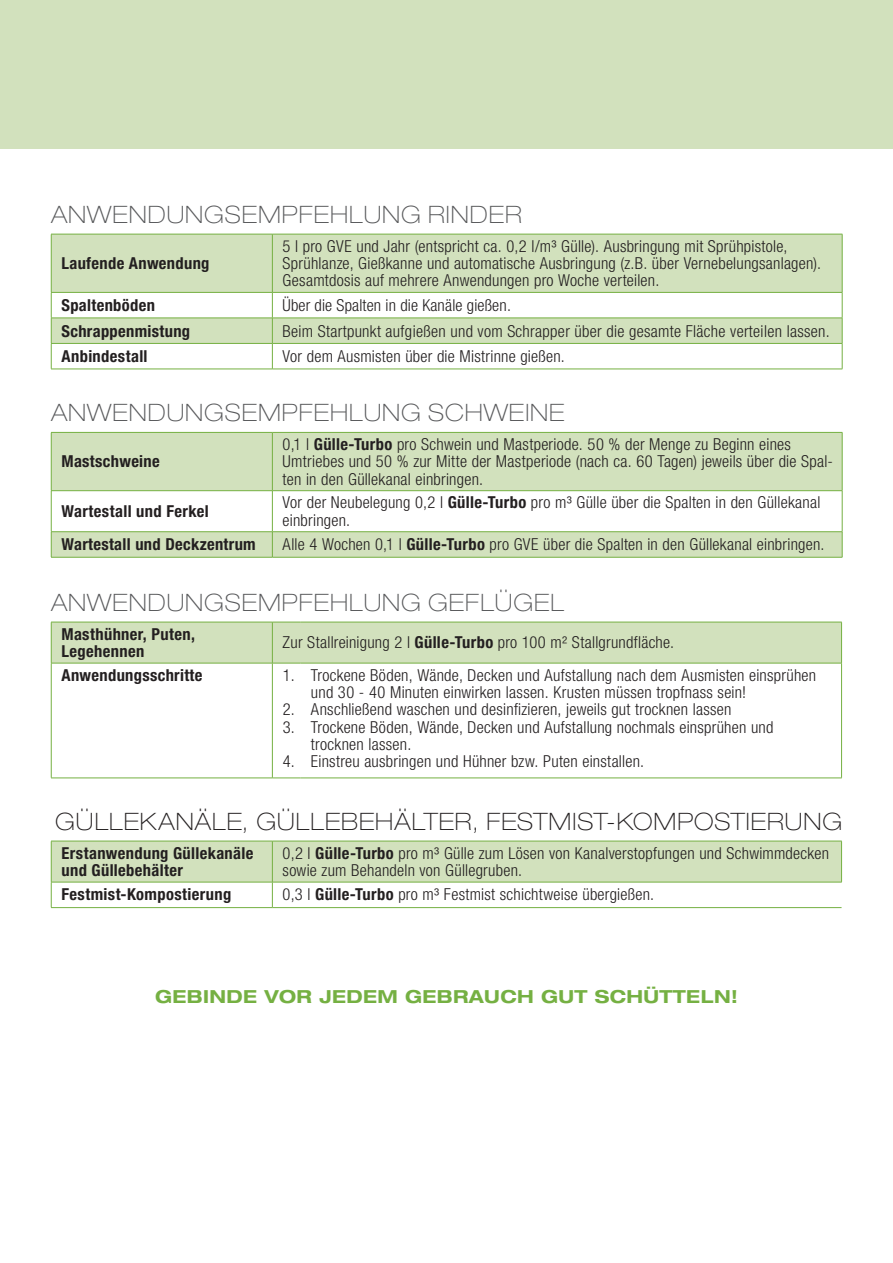
<style>
.page{position:relative;width:893px;height:1263px;background:#fff}
.page>*{position:absolute;margin:0;border:0;box-sizing:border-box;transform-origin:0 0}
.t1{font:100 expanded 24px "Helvetica Neue LT Pro";letter-spacing:.04em;color:#57585a}
.t2{font:100 expanded 24px "Helvetica Neue LT Pro";letter-spacing:.04em;color:#231f20}
.t3{font:700 expanded 18px "Helvetica Neue LT Pro";letter-spacing:.02em;color:#75b042}
.t4{font:300 condensed 16.5px/17.2px "Helvetica Neue LT Pro";letter-spacing:.015em;color:#231f20}
.t5{font:700 condensed 16.5px/17.2px "Helvetica Neue LT Pro";letter-spacing:.02em;color:#231f20}
.s1{font-weight:700}
</style>
<div class="page">
<div style="left:0;top:0;width:893px;height:149px;background:#d2e1bd"></div>
<svg style="left:52px;top:235px;width:790px;height:108px;fill:#d2e1bd"></svg>
<hr style="left:51px;top:234px;width:221px;height:1px;background:#75b042">
<hr style="left:51px;top:234px;width:1px;height:58px;background:#75b042">
<hr style="left:272px;top:234px;width:570px;height:1px;background:#75b042">
<hr style="left:272px;top:234px;width:1px;height:58px;background:#75b042">
<hr style="left:842px;top:234px;width:1px;height:58px;background:#75b042">
<hr style="left:51px;top:292px;width:221px;height:1px;background:#75b042">
<hr style="left:272px;top:292px;width:570px;height:1px;background:#75b042">
<hr style="left:51px;top:318px;width:221px;height:1px;background:#75b042">
<hr style="left:272px;top:318px;width:570px;height:1px;background:#75b042">
<hr style="left:51px;top:343px;width:221px;height:1px;background:#75b042">
<svg style="left:51px;top:293px;width:1px;height:76px"></svg>
<hr style="left:272px;top:343px;width:570px;height:1px;background:#75b042">
<svg style="left:272px;top:293px;width:1px;height:76px"></svg>
<svg style="left:842px;top:293px;width:1px;height:76px"></svg>
<hr style="left:51px;top:369px;width:221px;height:1px;background:#75b042">
<hr style="left:272px;top:369px;width:570px;height:1px;background:#75b042">
<hr style="left:841px;top:622px;width:1px;height:41px;background:#75b042">
<hr style="left:51px;top:663px;width:1px;height:115px;background:#75b042">
<div style="left:51px;top:622px;width:790px;height:42px;background:#d2e1bd"></div>
<hr style="left:272px;top:663px;width:1px;height:115px;background:#75b042">
<hr style="left:301px;top:663px;width:541px;height:1px;background:#75b042">
<hr style="left:841px;top:663px;width:1px;height:115px;background:#75b042">
<hr style="left:51px;top:778px;width:221px;height:1px;background:#75b042">
<svg style="left:272px;top:778px;width:29px;height:1px"></svg>
<hr style="left:301px;top:778px;width:541px;height:1px;background:#75b042">
<hr style="left:841px;top:841px;width:1px;height:41px;background:#75b042">
<hr style="left:272px;top:882px;width:570px;height:1px;background:#75b042">
<svg style="left:51px;top:841px;width:790px;height:66px"></svg>
<hr style="left:51px;top:907px;width:221px;height:1px;background:#75b042">
<hr style="left:272px;top:907px;width:569px;height:1px;background:#75b042">
<svg style="left:52px;top:433px;width:790px;height:124px;fill:#d2e1bd"></svg>
<hr style="left:51px;top:432px;width:221px;height:1px;background:#75b042">
<hr style="left:51px;top:433px;width:1px;height:57px;background:#75b042">
<hr style="left:272px;top:432px;width:570px;height:1px;background:#75b042">
<hr style="left:272px;top:433px;width:1px;height:57px;background:#75b042">
<hr style="left:842px;top:433px;width:1px;height:57px;background:#75b042">
<hr style="left:51px;top:490px;width:221px;height:1px;background:#75b042">
<hr style="left:51px;top:491px;width:1px;height:40px;background:#75b042">
<hr style="left:272px;top:490px;width:570px;height:1px;background:#75b042">
<hr style="left:272px;top:491px;width:1px;height:40px;background:#75b042">
<hr style="left:842px;top:491px;width:1px;height:40px;background:#75b042">
<hr style="left:51px;top:531px;width:221px;height:1px;background:#75b042">
<svg style="left:51px;top:532px;width:1px;height:25px"></svg>
<hr style="left:272px;top:531px;width:570px;height:1px;background:#75b042">
<svg style="left:272px;top:532px;width:1px;height:25px"></svg>
<svg style="left:842px;top:532px;width:1px;height:25px"></svg>
<hr style="left:51px;top:557px;width:221px;height:1px;background:#75b042">
<hr style="left:272px;top:557px;width:570px;height:1px;background:#75b042">
<p class="t1" style="left:51px;top:200px;width:472px">ANWENDUNGSEMPFEHLUNG RINDER</p>
<p class="t5" style="left:62px;top:254px;width:149px">Laufende Anwendung</p>
<p class="t4" style="left:283px;top:237px;width:540px">5 l pro GVE und Jahr (entspricht ca. 0,2 l/m³ Gülle). Ausbringung mit Sprühpistole,<br>Sprühlanze, Gießkanne und automatische Ausbringung (z.B. über Vernebelungsanlagen).<br>Gesamtdosis auf mehrere Anwendungen pro Woche verteilen.</p>
<p class="t5" style="left:62px;top:296px;width:95px">Spaltenböden</p>
<p class="t4" style="left:283px;top:296px;width:230px">Über die Spalten in die Kanäle gießen.</p>
<p class="t5" style="left:62px;top:322px;width:130px">Schrappenmistung</p>
<p class="t4" style="left:283px;top:322px;width:549px">Beim Startpunkt aufgießen und vom Schrapper über die gesamte Fläche verteilen lassen.</p>
<p class="t5" style="left:62px;top:347px;width:88px">Anbindestall</p>
<p class="t4" style="left:283px;top:347px;width:284px">Vor dem Ausmisten über die Mistrinne gießen.</p>
<p class="t1" style="left:51px;top:398px;width:515px">ANWENDUNGSEMPFEHLUNG SCHWEINE</p>
<p class="t5" style="left:62px;top:453px;width:100px">Mastschweine</p>
<p class="t4" style="left:283px;top:436px;width:510px">0,1 l <span class="s1">Gülle-Turbo</span> pro Schwein und Mastperiode. 50 % der Menge zu Beginn eines</p>
<p class="t4" style="left:283px;top:453px;width:552px">Umtriebes und 50 % zur Mitte der Mastperiode (nach ca. 60 Tagen) jeweils über die Spal&shy;ten in den Güllekanal einbringen.</p>
<p class="t5" style="left:62px;top:502px;width:149px">Wartestall und Ferkel</p>
<p class="t4" style="left:283px;top:494px;width:539px">Vor der Neubelegung 0,2 l <span class="s1">Gülle-Turbo</span> pro m³ Gülle über die Spalten in den Güllekanal einbringen.</p>
<p class="t5" style="left:62px;top:536px;width:196px">Wartestall und Deckzentrum</p>
<p class="t4" style="left:283px;top:536px;width:543px">Alle 4 Wochen 0,1 l <span class="s1">Gülle-Turbo</span> pro GVE über die Spalten in den Güllekanal einbringen.</p>
<p class="t1" style="left:51px;top:588px;width:515px">ANWENDUNGSEMPFEHLUNG GEFLÜGEL</p>
<p class="t5" style="left:62px;top:625px;width:135px">Masthühner, Puten,</p>
<p class="t5" style="left:62px;top:642px;width:84px">Legehennen</p>
<p class="t4" style="left:283px;top:634px;width:393px">Zur Stallreinigung 2 l <span class="s1">Gülle-Turbo</span> pro 100 m² Stallgrundfläche.</p>
<p class="t5" style="left:62px;top:666px;width:142px">Anwendungsschritte</p>
<p class="t4" style="left:283px;top:666px;width:13px">1.</p>
<p class="t4" style="left:283px;top:701px;width:13px">2.</p>
<p class="t4" style="left:283px;top:718px;width:13px">3.</p>
<p class="t4" style="left:283px;top:752px;width:13px">4.</p>
<p class="t4" style="left:311px;top:666px;width:507px">Trockene Böden, Wände, Decken und Aufstallung nach dem Ausmisten einsprühen und 30 - 40 Minuten einwirken lassen. Krusten müssen tropfnass sein!</p>
<p class="t4" style="left:311px;top:701px;width:422px">Anschließend waschen und desinfizieren, jeweils gut trocknen lassen</p>
<p class="t4" style="left:311px;top:718px;width:464px">Trockene Böden, Wände, Decken und Aufstallung nochmals einsprühen und</p>
<p class="t4" style="left:311px;top:735px;width:102px">trocknen lassen.</p>
<p class="t4" style="left:311px;top:752px;width:335px">Einstreu ausbringen und Hühner bzw. Puten einstallen.</p>
<p class="t2" style="left:55px;top:807px;width:789px">GÜLLEKANÄLE, GÜLLEBEHÄLTER, FESTMIST-KOMPOSTIERUNG</p>
<p class="t5" style="left:62px;top:844px;width:193px">Erstanwendung Güllekanäle und Güllebehälter</p>
<p class="t4" style="left:283px;top:844px;width:548px">0,2 l <span class="s1">Gülle-Turbo</span> pro m³ Gülle zum Lösen von Kanalverstopfungen und Schwimmdecken sowie zum Behandeln von Güllegruben.</p>
<p class="t5" style="left:62px;top:885px;width:171px">Festmist-Kompostierung</p>
<p class="t4" style="left:283px;top:885px;width:373px">0,3 l <span class="s1">Gülle-Turbo</span> pro m³ Festmist schichtweise übergießen.</p>
<p class="t3" style="left:155px;top:985px;width:584px">GEBINDE VOR JEDEM GEBRAUCH GUT SCHÜTTELN!</p>
</div>
